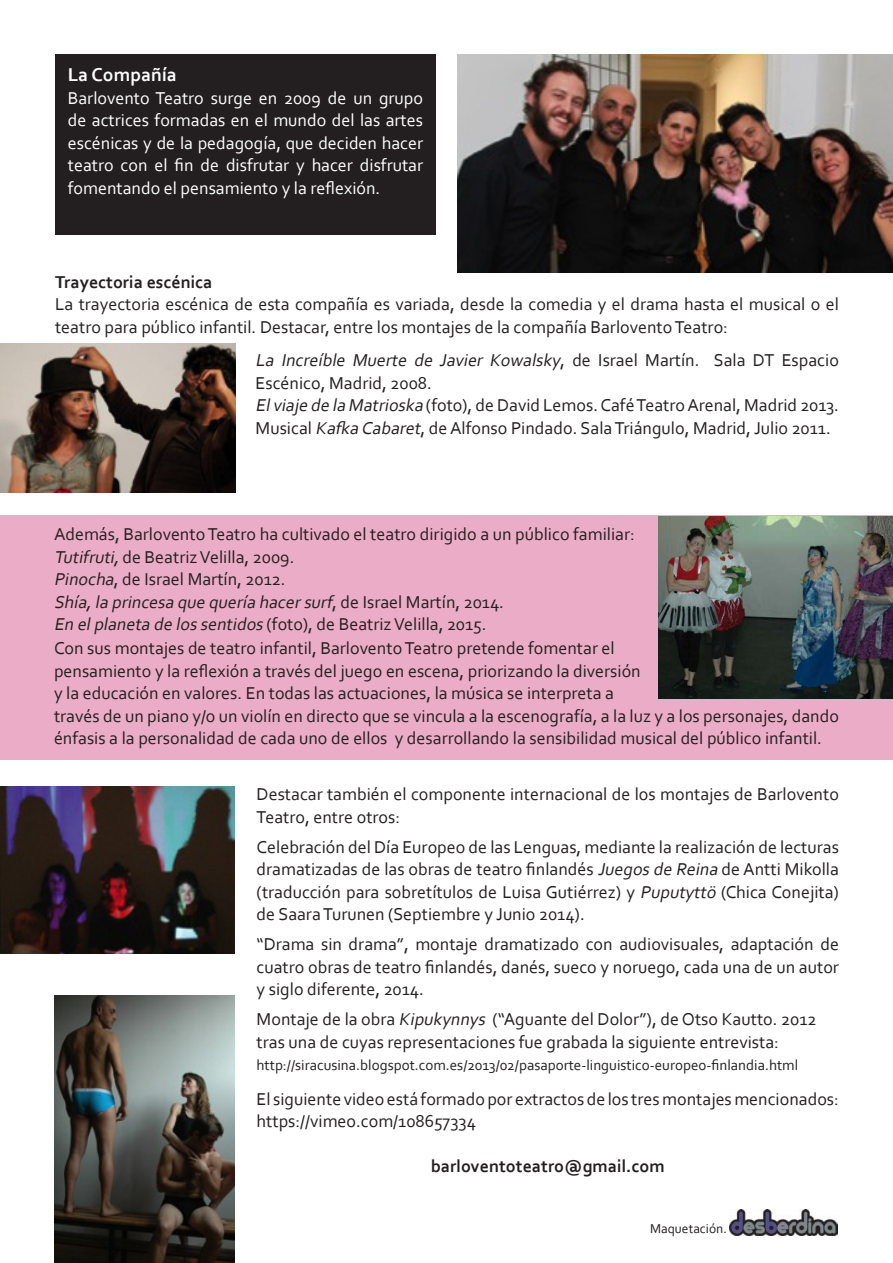
<style>
.page{position:relative;width:893px;height:1263px;background:#fff}
.page>*{position:absolute;margin:0;border:0;box-sizing:border-box;transform-origin:0 0}
.t1{font:700 19.5px "Corbel";color:#fff}
.t2{font:18px/22.5px "Corbel";color:#231f20}
.t3{font:18px/22.5px "Corbel";color:#fff;text-align:justify}
.t4{font:italic 18px "Corbel";color:#231f20}
.t5{font:700 18px "Corbel";color:#231f20}
.t6{font:15px "Corbel";color:#231f20}
.t7{font:13.5px "Corbel";color:#231f20}
.s1{font-style:italic}
.s2{font-style:normal}
</style>
<div class="page">
<div style="left:0;top:515px;width:893px;height:245px;background:#ebacc7"></div>
<div style="left:55px;top:54px;width:381px;height:181px;background:#231f20"></div>
<img style="left:457px;top:54px;width:436px;height:218px">
<img style="left:0;top:343px;width:235px;height:150px">
<img style="left:659px;top:516px;width:234px;height:183px">
<img style="left:54px;top:995px;width:180px;height:268px">
<img style="left:0;top:787px;width:234px;height:167px">
<img style="left:729px;top:1209px;width:109px;height:26px">
<img style="left:0;top:386px;width:1px;height:378px">
<p class="t1" style="left:68px;top:63px;width:111px">La Compañía</p>
<p class="t3" style="left:68px;top:86px;width:357px">Barlovento Teatro surge en 2009 de un grupo de actrices formadas en el mundo del las artes escénicas y de la pedagogía, que deciden hacer teatro con el fin de disfrutar y hacer disfrutar fomentando el pensamiento y la reflexión.</p>
<p class="t5" style="left:55px;top:271px;width:159px">Trayectoria escénica</p>
<p class="t2" style="left:55px;top:292px;width:785px">La trayectoria escénica de esta compañía es variada, desde la comedia y el drama hasta el musical o el teatro para público infantil. Destacar, entre los montajes de la compañía Barlovento Teatro:</p>
<p class="t2" style="left:256px;top:349px;width:585px"><span class="s1">La Increíble Muerte de Javier Kowalsky</span>, d e I s ra e l M a rtí n . S a l a DT E s p a c i o<br>Escénico, Madrid, 2008.</p>
<p class="t2" style="left:256px;top:394px;width:585px"><span class="s1">Elviaje de la Matrioska</span> (foto), de David Lemos. Café Teatro Arenal, Madrid 2013.</p>
<p class="t2" style="left:256px;top:416px;width:577px">Musical <span class="s1">Kafka Cabaret</span>, de Alfonso Pindado. Sala Triángulo, Madrid, Julio 2011.</p>
<p class="t2" style="left:54px;top:523px;width:582px">Además, Barlovento Teatro ha cultivado el teatro dirigido a un público familiar:</p>
<p class="t2" style="left:54px;top:545px;width:242px"><span class="s1">Tutifruti,</span>de Beatriz Velilla, 2009.</p>
<p class="t2" style="left:54px;top:568px;width:233px"><span class="s1">Pinocha</span>, de Israel Martín, 2012.</p>
<p class="t4" style="left:54px;top:591px;width:452px">Shía,la princesa que quería hacersurf<span class="s2">, d e I s ra e l M a rtí n , 2 0 1 4 .</span></p>
<p class="t2" style="left:54px;top:613px;width:434px"><span class="s1">En elplaneta de los sentidos</span> (foto), de Beatriz Velilla, 2015.</p>
<p class="t2" style="left:54px;top:637px;width:562px">Con sus montajes de teatro infantil, Barlovento Teatro pretende fomentar el</p>
<p class="t2" style="left:54px;top:659px;width:588px">pensamiento y la reflexión a través del juego en escena, priorizando la diversión</p>
<p class="t2" style="left:54px;top:682px;width:562px">y la educación en valores. En todas las actuaciones, la música se interpreta a</p>
<p class="t2" style="left:54px;top:704px;width:786px">través de un piano y/o un violín en directo que se vincula a la escenografía, a la luz y a los personajes, dando énfasis a la personalidad de cada uno de ellos y desarrollando la sensibilidad musical del público infantil.</p>
<p class="t2" style="left:257px;top:782px;width:584px">Destacar también el componente internacional de los montajes de Barlovento<br>Teatro, entre otros:</p>
<p class="t2" style="left:257px;top:835px;width:584px;text-align:justify">Celebración del Día Europeo de las Lenguas, mediante la realización de lecturas dramatizadas de las obras de teatro finlandés <span class="s1">Juegos de Reina</span> de Antti Mikolla (traducción para sobretítulos de Luisa Gutiérrez) y <span class="s1">Puputyttö</span> (Chica Conejita) de Saara Turunen (Septiembre y Junio 2014).</p>
<p class="t2" style="left:257px;top:932px;width:584px;text-align:justify">“Drama sin drama”, montaje dramatizado con audiovisuales, adaptación de cuatro obras de teatro finlandés, danés, sueco y noruego, cada una de un autor y siglo diferente, 2014.</p>
<p class="t2" style="left:257px;top:1007px;width:561px">Montaje de la obra <span class="s1">Kipukynnys</span> (“Aguante del Dolor”), de Otso Kautto. 2012</p>
<p class="t2" style="left:257px;top:1030px;width:524px">tras una de cuyas representaciones fue grabada la siguiente entrevista:</p>
<p class="t6" style="left:257px;top:1056px;width:543px">http://siracusina.blogspot.com.es/2013/02/pasaporte-linguistico-europeo-finlandia.html</p>
<p class="t2" style="left:257px;top:1087px;width:584px">El siguiente video está formado por extractos de los tres montajes mencionados:</p>
<p class="t2" style="left:257px;top:1109px;width:221px">https://vimeo.com/108657334</p>
<p class="t5" style="left:431px;top:1155px;width:235px">barloventoteatro@gmail.com</p>
<p class="t7" style="left:650px;top:1220px;width:78px">Maquetación.</p>
</div>
